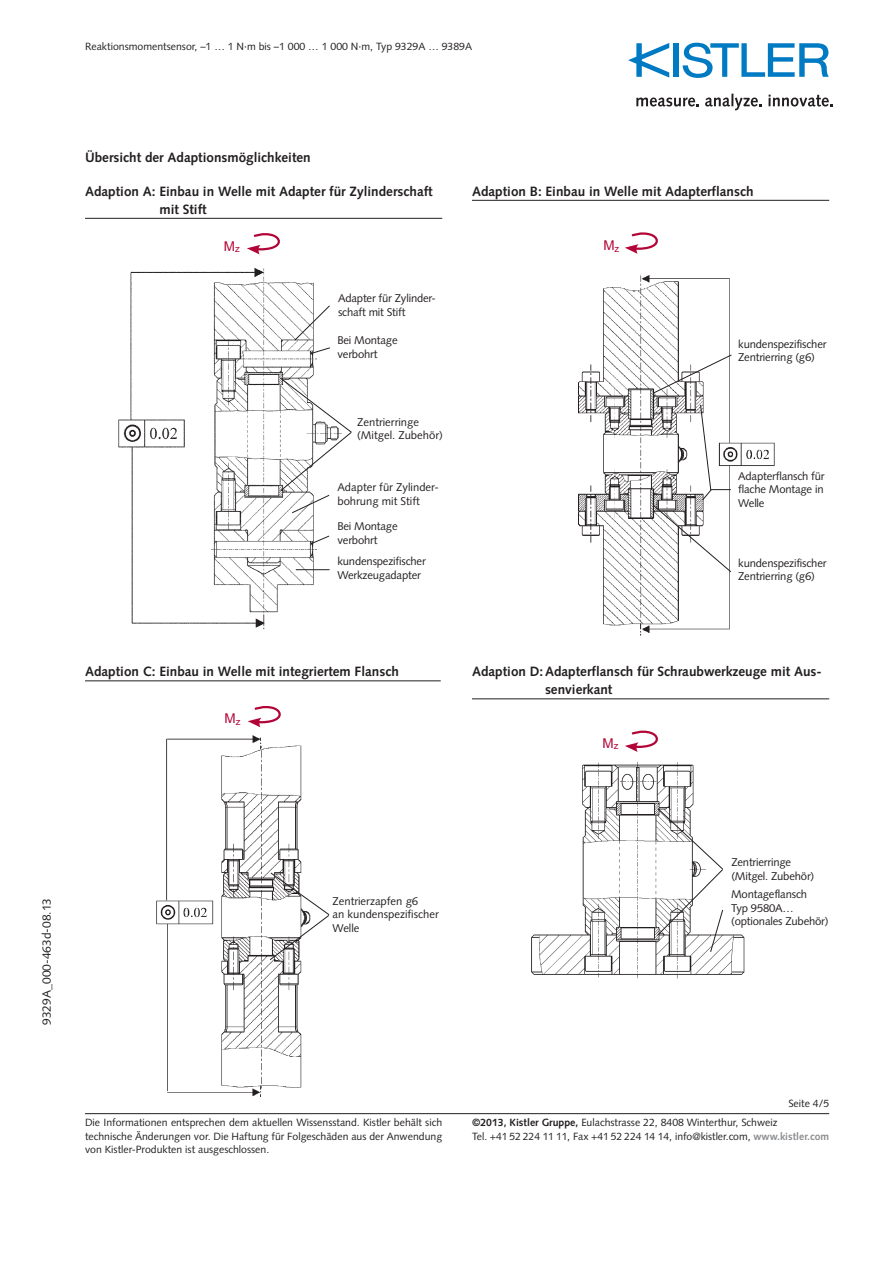
<style>
.page{position:relative;width:893px;height:1263px;background:#fff}
.page>*{position:absolute;margin:0;border:0;box-sizing:border-box;transform-origin:0 0}
.t1{font:700 13.5px/18px "Syntax LT Std";color:#231f20}
.t2{font:13.5px "Arial";color:#b30437}
.t3{font:12px "Syntax LT Std";color:#231f20}
.t4{font:11.25px/13.5px "Syntax LT Std";letter-spacing:-.015em;color:#231f20}
.t5{font:10.5px/13.5px "Syntax LT Std";color:#231f20}
.s1{font-weight:700}
.s2{font-weight:700;color:#8a8c8f}
</style>
<div class="page">
<hr style="left:85px;top:1113px;width:744px;height:1px;background:#231f20">
<div style="left:673px;top:43px;width:6px;height:34px;background:#007ac2"></div>
<svg style="left:683px;top:43px;width:146px;height:35px"></svg>
<svg style="left:628px;top:43px;width:41px;height:35px"></svg>
<svg style="left:636px;top:98px;width:63px;height:9px"></svg>
<svg style="left:705px;top:94px;width:57px;height:16px"></svg>
<svg style="left:768px;top:95px;width:65px;height:12px"></svg>
<img style="left:118px;top:267px;width:212px;height:362px">
<hr style="left:85px;top:218px;width:357px;height:1px;background:#231f20">
<hr style="left:296px;top:569px;width:34px;height:1px;background:#231f20">
<svg style="left:310px;top:347px;width:20px;height:7px"></svg>
<img style="left:578px;top:275px;width:197px;height:361px">
<hr style="left:472px;top:200px;width:357px;height:1px;background:#231f20">
<svg style="left:652px;top:354px;width:80px;height:40px"></svg>
<hr style="left:85px;top:681px;width:356px;height:1px;background:#231f20">
<img style="left:156px;top:735px;width:146px;height:362px">
<svg style="left:269px;top:872px;width:61px;height:88px"></svg>
<svg style="left:280px;top:377px;width:72px;height:136px"></svg>
<svg style="left:310px;top:535px;width:20px;height:10px"></svg>
<hr style="left:472px;top:699px;width:357px;height:1px;background:#231f20">
<svg style="left:653px;top:404px;width:78px;height:168px"></svg>
<svg style="left:247px;top:233px;width:33px;height:21px"></svg>
<svg style="left:294px;top:305px;width:36px;height:36px"></svg>
<svg style="left:625px;top:232px;width:33px;height:22px"></svg>
<svg style="left:248px;top:706px;width:33px;height:21px"></svg>
<img style="left:531px;top:761px;width:214px;height:218px">
<svg style="left:625px;top:730px;width:33px;height:22px"></svg>
<svg style="left:657px;top:808px;width:66px;height:144px"></svg>
<p class="t5" style="left:85px;top:40px;width:389px">Reaktionsmomentsensor, –1 … 1 N·m bis –1 000 … 1 000 N·m, Typ 9329A … 9389A</p>
<p class="t1" style="left:85px;top:148px;width:227px">Übersicht der Adaptionsmöglichkeiten</p>
<p class="t1" style="left:159px;top:182px;width:275px;text-indent:-74px">Adaption A: Einbau in Welle mit Adapter für Zylinderschaft mit Stift</p>
<p class="t1" style="left:472px;top:182px;width:283px">Adaption B: Einbau in Welle mit Adapterflansch</p>
<p class="t2" style="left:224px;top:237px;width:17px">M<sub>z</sub></p>
<p class="t2" style="left:603px;top:237px;width:17px">M<sub>z</sub></p>
<p class="t4" style="left:338px;top:292px;width:99px">Adapter für Zylinder&shy;schaft mit Stift</p>
<p class="t4" style="left:337px;top:334px;width:62px">Bei Montage verbohrt</p>
<p class="t4" style="left:357px;top:415px;width:87px">Zentrierringe (Mitgel. Zubehör)</p>
<p class="t4" style="left:337px;top:480px;width:103px">Adapter für Zylinder&shy;bohrung mit Stift</p>
<p class="t4" style="left:337px;top:520px;width:62px">Bei Montage verbohrt</p>
<p class="t4" style="left:337px;top:555px;width:90px">kundenspezifischer<br>Werkzeugadapter</p>
<p class="t4" style="left:738px;top:337px;width:90px">kundenspezifischer<br>Zentrierring (g6)</p>
<p class="t4" style="left:738px;top:469px;width:88px;text-align:justify">Adapterflansch für flache Montage in Welle</p>
<p class="t4" style="left:738px;top:556px;width:90px">kundenspezifischer<br>Zentrierring (g6)</p>
<p class="t1" style="left:85px;top:663px;width:315px">Adaption C: Einbau in Welle mit integriertem Flansch</p>
<p class="t2" style="left:225px;top:710px;width:17px">M<sub>z</sub></p>
<p class="t1" style="left:545px;top:663px;width:278px;text-indent:-73px">Adaption D:Adapterflansch für Schraubwerkzeuge mit Aus&shy;senvierkant</p>
<p class="t2" style="left:602px;top:734px;width:17px">M<sub>z</sub></p>
<p class="t3" style="left:39px;top:1025px;width:128px;rotate:-90deg">9329A_000-463d-08.13</p>
<p class="t4" style="left:333px;top:894px;width:108px">Zentrierzapfen g6<br>an kundenspezifischer<br>Welle</p>
<p class="t4" style="left:731px;top:855px;width:84px">Zentrierringe (Mitgel. Zubehör)</p>
<p class="t4" style="left:731px;top:887px;width:99px">Montageflansch<br>Typ 9580A… (optionales Zubehör)</p>
<p class="t5" style="left:85px;top:1116px;width:359px;text-align:justify">Die Informationen entsprechen dem aktuellen Wissensstand. Kistler behält sich technische Änderungen vor. Die Haftung für Folgeschäden aus der Anwendung von Kistler-Produkten ist ausgeschlossen.</p>
<p class="t5" style="left:788px;top:1097px;width:42px">Seite 4/5</p>
<p class="t5" style="left:472px;top:1116px;width:359px"><span class="s1">©2013, Kistler Gruppe,</span> Eulachstrasse 22, 8408 Winterthur, Schweiz<br>Tel. +41 52 224 11 11, Fax +41 52 224 14 14, info@kistler.com, <span class="s2">www.kistler.com</span></p>
</div>
